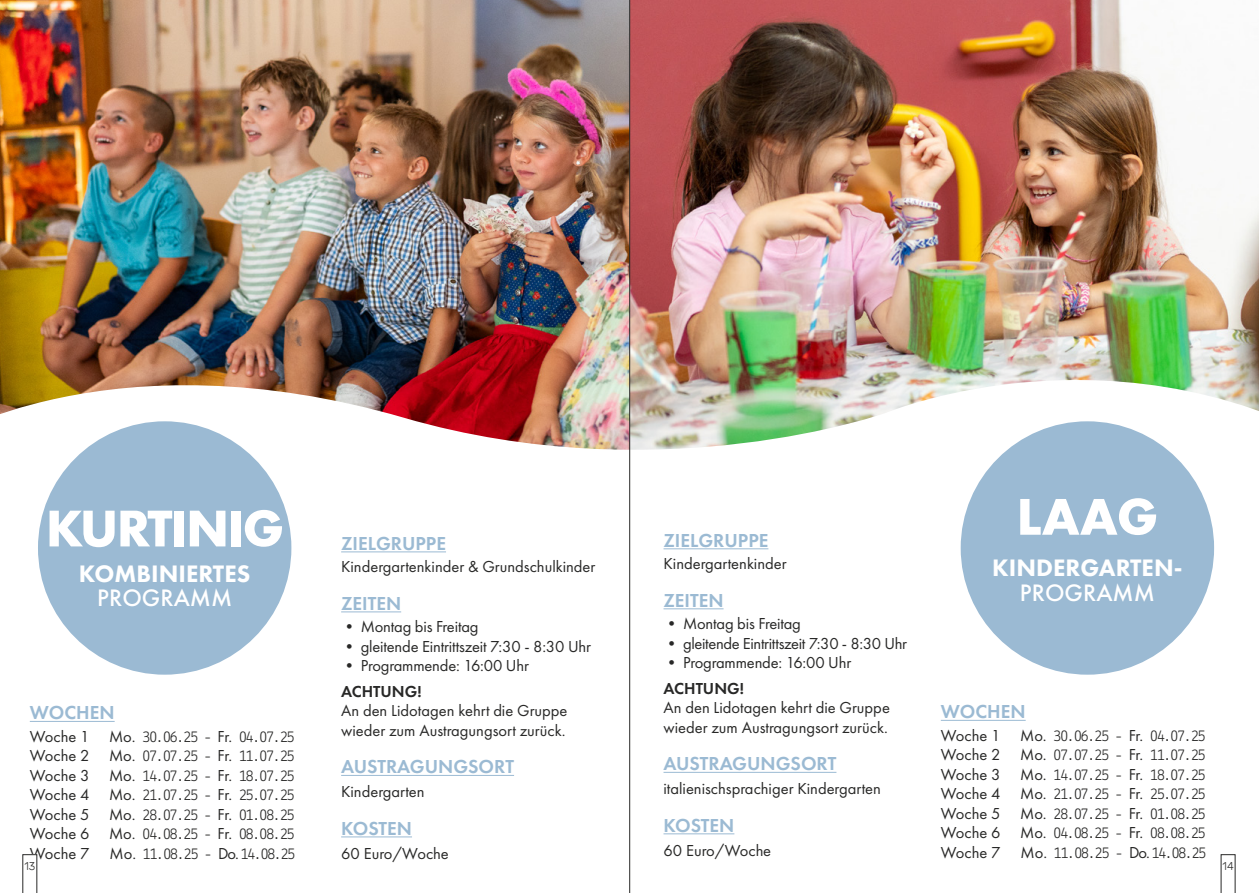
<style>
.page{position:relative;width:1259px;height:893px;background:#fff}
.page>*{position:absolute;margin:0;border:0;box-sizing:border-box;transform-origin:0 0}
.t1{font:700 53.55px "Futura PT";letter-spacing:-.03em;color:#fff}
.t2{font:800 24.75px "Futura PT";color:#fff}
.t3{font:500 24.75px "Futura PT";color:#fff}
.t4{font:600 19.5px "Futura PT";color:#9bbad3}
.t5{font:100 16.5px/19.5px "Lekton 04";letter-spacing:-.06em;color:#282827;text-align:justify;scale:.94 1}
.t6{font:16.5px/19.5px "Futura PT";color:#282827}
.t7{font:16.5px "Futura PT";letter-spacing:-.02em;color:#282827}
.t8{font:600 16.5px "Futura PT";color:#282827}
.t9{font:300 11.25px "Rubik";color:#282827}
.s1{font-family:"Futura PT";font-weight:400}
</style>
<div class="page">
<img style="left:630px;top:0;width:629px;height:305px">
<img style="left:0;top:0;width:629px;height:305px">
<img style="left:0;top:305px;width:1259px;height:588px">
<hr style="left:341px;top:551px;width:105px;height:1px;background:#9bbad3">
<hr style="left:341px;top:611px;width:60px;height:1px;background:#9bbad3">
<hr style="left:341px;top:775px;width:173px;height:1px;background:#9bbad3">
<hr style="left:341px;top:836px;width:71px;height:1px;background:#9bbad3">
<div style="left:38px;top:421px;width:253px;height:254px;background:#9bbad3;border-radius:50%"></div>
<hr style="left:30px;top:721px;width:85px;height:1px;background:#9bbad3">
<hr style="left:629px;top:0;width:1px;height:893px;background:#282827">
<hr style="left:663px;top:548px;width:105px;height:1px;background:#9bbad3">
<hr style="left:663px;top:608px;width:60px;height:1px;background:#9bbad3">
<hr style="left:663px;top:772px;width:173px;height:1px;background:#9bbad3">
<hr style="left:663px;top:833px;width:71px;height:1px;background:#9bbad3">
<div style="left:960px;top:421px;width:254px;height:254px;background:#9bbad3;border-radius:50%"></div>
<hr style="left:941px;top:720px;width:84px;height:1px;background:#9bbad3">
<svg style="left:1220px;top:854px;width:15px;height:39px"></svg>
<svg style="left:22px;top:854px;width:15px;height:39px"></svg>
<h1 class="t1" style="left:1016px;top:482px;width:143px">LAAG</h1>
<h2 class="t2" style="left:992px;top:553px;width:192px">KINDERGARTEN-</h2>
<h2 class="t3" style="left:1020px;top:578px;width:136px">PROGRAMM</h2>
<h1 class="t1" style="left:46px;top:494px;width:240px">KURTINIG</h1>
<h2 class="t2" style="left:79px;top:558px;width:173px">KOMBINIERTES</h2>
<h2 class="t3" style="left:97px;top:583px;width:136px">PROGRAMM</h2>
<p class="t4" style="left:663px;top:528px;width:106px">ZIELGRUPPE</p>
<p class="t6" style="left:663px;top:554px;width:125px">Kindergartenkinder</p>
<p class="t4" style="left:663px;top:588px;width:62px">ZEITEN</p>
<p class="t6" style="left:663px;top:614px;width:139px">• Montag bis Freitag</p>
<p class="t7" style="left:663px;top:634px;width:245px">• gleitende Eintrittszeit 7:30 - 8:30 Uhr</p>
<p class="t6" style="left:663px;top:653px;width:189px">• Programmende: 16:00 Uhr</p>
<p class="t8" style="left:663px;top:678px;width:82px">ACHTUNG!</p>
<p class="t6" style="left:663px;top:698px;width:228px">An den Lidotagen kehrt die Gruppe wieder zum Austragungsort zurück.</p>
<p class="t4" style="left:663px;top:752px;width:174px">AUSTRAGUNGSORT</p>
<p class="t6" style="left:663px;top:779px;width:219px">italienischsprachiger Kindergarten</p>
<p class="t4" style="left:663px;top:813px;width:72px">KOSTEN</p>
<p class="t6" style="left:663px;top:841px;width:109px">60 Euro/Woche</p>
<p class="t4" style="left:341px;top:531px;width:106px">ZIELGRUPPE</p>
<p class="t6" style="left:341px;top:557px;width:256px">Kindergartenkinder &amp; Grundschulkinder</p>
<p class="t4" style="left:341px;top:591px;width:62px">ZEITEN</p>
<p class="t6" style="left:341px;top:617px;width:139px">• Montag bis Freitag</p>
<p class="t6" style="left:341px;top:637px;width:251px">• gleitende Eintrittszeit 7:30 - 8:30 Uhr</p>
<p class="t6" style="left:341px;top:656px;width:189px">• Programmende: 16:00 Uhr</p>
<p class="t8" style="left:341px;top:681px;width:82px">ACHTUNG!</p>
<p class="t6" style="left:341px;top:701px;width:228px">An den Lidotagen kehrt die Gruppe wieder zum Austragungsort zurück.</p>
<p class="t4" style="left:341px;top:755px;width:174px">AUSTRAGUNGSORT</p>
<p class="t6" style="left:341px;top:782px;width:85px">Kindergarten</p>
<p class="t4" style="left:341px;top:816px;width:72px">KOSTEN</p>
<p class="t6" style="left:341px;top:844px;width:109px">60 Euro/Woche</p>
<p class="t4" style="left:941px;top:700px;width:86px">WOCHEN</p>
<p class="t5" style="left:941px;top:726px;width:284px"><span class="s1">Woche 1 Mo.</span> 30.06.25 - <span class="s1">Fr.</span> 04.07.25<br><span class="s1">Woche 2 Mo.</span> 07.07.25 - <span class="s1">Fr.</span> 11.07.25<br><span class="s1">Woche 3 Mo.</span> 14.07.25 - <span class="s1">Fr.</span> 18.07.25<br><span class="s1">Woche 4 Mo.</span> 21.07.25 - <span class="s1">Fr.</span> 25.07.25<br><span class="s1">Woche 5 Mo.</span> 28.07.25 - <span class="s1">Fr.</span> 01.08.25<br><span class="s1">Woche 6 Mo.</span> 04.08.25 - <span class="s1">Fr.</span> 08.08.25<br><span class="s1">Woche 7 Mo.</span> 11.08.25 - <span class="s1">Do.</span> 14.08.25</p>
<p class="t4" style="left:30px;top:701px;width:86px">WOCHEN</p>
<p class="t5" style="left:30px;top:727px;width:284px"><span class="s1">Woche 1 Mo.</span> 30.06.25 - <span class="s1">Fr.</span> 04.07.25<br><span class="s1">Woche 2 Mo.</span> 07.07.25 - <span class="s1">Fr.</span> 11.07.25<br><span class="s1">Woche 3 Mo.</span> 14.07.25 - <span class="s1">Fr.</span> 18.07.25<br><span class="s1">Woche 4 Mo.</span> 21.07.25 - <span class="s1">Fr.</span> 25.07.25<br><span class="s1">Woche 5 Mo.</span> 28.07.25 - <span class="s1">Fr.</span> 01.08.25<br><span class="s1">Woche 6 Mo.</span> 04.08.25 - <span class="s1">Fr.</span> 08.08.25<br><span class="s1">Woche 7 Mo.</span> 11.08.25 - <span class="s1">Do.</span> 14.08.25</p>
<p class="t9" style="left:24px;top:860px;width:12px">13</p>
<p class="t9" style="left:1222px;top:860px;width:13px">14</p>
</div>
